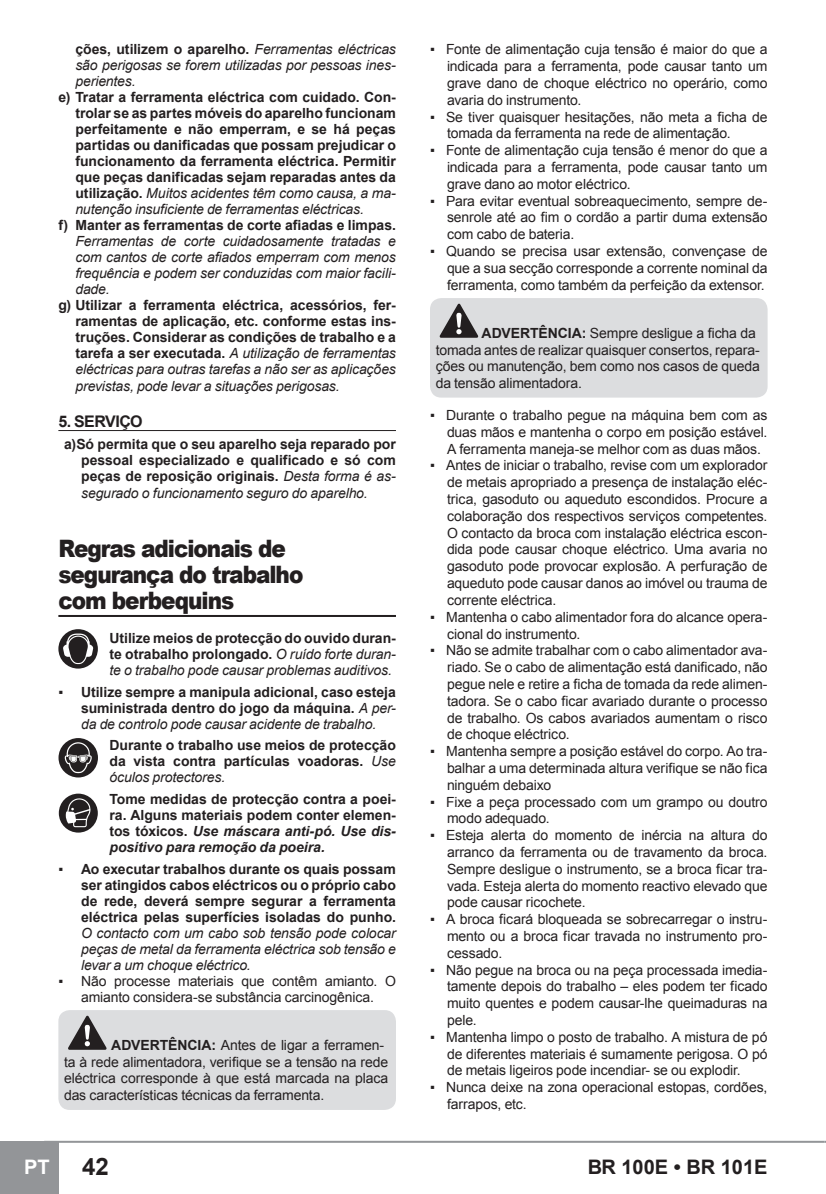
<style>
.page{position:relative;width:826px;height:1194px;background:#fff}
.page>*{position:absolute;margin:0;border:0;box-sizing:border-box;transform-origin:0 0}
.t1{font:900 24px/26px "Arial";letter-spacing:-.045em;color:#231f20;scale:.9 1}
.t2{font:700 24px "Arial";color:#231f20}
.t3{font:700 20px "Arial";color:#231f20}
.t4{font:700 20px "Arial";color:#fff}
.title-underline{font:700 16px "Arial";letter-spacing:-.035em;color:#231f20}
.bullets{font:14px/16.8px "Arial";letter-spacing:-.01em;color:#231f20;text-align:justify}
.bullets-letter{font:700 14px/16.2px "Arial";color:#231f20;text-align:justify}
.bullets-2{font:700 14px/16px "Arial";letter-spacing:-.005em;color:#231f20;text-align:justify}
.bullets-letter-2{font:italic 14px/16px "Arial";letter-spacing:-.01em;color:#231f20;text-align:justify}
.s1{font-weight:700;font-style:normal}
.s2{font-weight:400;font-style:italic}
.s3{font-weight:400}
.s4{font-style:italic}
.s5{font-weight:700}
</style>
<div class="page">
<div style="left:0;top:1141px;width:58px;height:53px;background:#939598"></div>
<hr style="left:44px;top:1141px;width:780px;height:2px;background:#939598">
<hr style="left:58px;top:430px;width:338px;height:1px;background:#231f20">
<hr style="left:58px;top:615px;width:338px;height:2px;background:#231f20">
<svg style="left:58px;top:629px;width:40px;height:40px"></svg>
<svg style="left:63px;top:633px;width:30px;height:31px"></svg>
<div style="left:58px;top:738px;width:40px;height:39px;background:#231f20;border-radius:50%"></div>
<svg style="left:65px;top:742px;width:27px;height:31px"></svg>
<div style="left:59px;top:794px;width:39px;height:39px;background:#231f20;border-radius:50%"></div>
<svg style="left:66px;top:798px;width:25px;height:29px"></svg>
<div style="left:58px;top:1010px;width:338px;height:100px;background:#dcdddf;border-radius:11px"></div>
<svg style="left:68px;top:1016px;width:38px;height:34px"></svg>
<div style="left:430px;top:298px;width:337px;height:100px;background:#dcdddf;border-radius:11px"></div>
<svg style="left:439px;top:304px;width:39px;height:34px"></svg>
<p class="bullets-letter-2" style="left:75px;top:42px;width:322px"><span class="s1">ções, utilizem o aparelho.</span> Ferramentas eléctricas são perigosas se forem utilizadas por pessoas ines&shy;perientes.</p>
<p class="bullets-letter" style="left:75px;top:90px;width:322px;text-indent:-17px">e) Tratar a ferramenta eléctrica com cuidado. Con&shy;trolar se as partes móveis do aparelho funcionam perfeitamente e não emperram, e se há peças partidas ou danificadas que possam prejudicar o funcionamento da ferramenta eléctrica. Permitir que peças danificadas sejam reparadas antes da utilização. <span class="s2">Muitos acidentes têm como causa, a ma&shy;nutenção insuficiente de ferramentas eléctricas.</span></p>
<p class="bullets-letter-2" style="left:75px;top:218px;width:322px;text-indent:-17px"><span class="s1">f) Manter as ferramentas de corte afiadas e limpas.<br></span>Ferramentas de corte cuidadosamente tratadas e com cantos de corte afiados emperram com menos frequência e podem ser conduzidas com maior facili&shy;dade.</p>
<p class="bullets-letter" style="left:75px;top:298px;width:322px;text-indent:-17px">g) Utilizar a ferramenta eléctrica, acessórios, fer&shy;ramentas de aplicação, etc. conforme estas ins&shy;truções. Considerar as condições de trabalho e a tarefa a ser executada. <span class="s2">A utilização de ferramentas eléctricas para outras tarefas a não ser as aplicações previstas, pode levar a situações perigosas.</span></p>
<p class="title-underline" style="left:58px;top:411px;width:86px">5. SERVIÇO</p>
<p class="bullets-letter" style="left:81px;top:436px;width:316px;text-indent:-17px">a)Só permita que o seu aparelho seja reparado por pessoal especializado e qualificado e só com peças de reposição originais. <span class="s2">Desta forma é as&shy;segurado o funcionamento seguro do aparelho.</span></p>
<p class="t1" style="left:58px;top:535px;width:274px">Regras adicionais de segurança do trabalho com berbequins</p>
<p class="bullets-2" style="left:109px;top:630px;width:288px">Utilize meios de protecção do ouvido duran&shy;te otrabalho prolongado. <span class="s2">O ruído forte duran&shy;te o trabalho pode causar problemas auditivos.</span></p>
<p class="bullets-2" style="left:81px;top:684px;width:316px;text-indent:-23px"><span class="s3">▪</span> Utilize sempre a manipula adicional, caso esteja suministrada dentro do jogo da máquina. <span class="s2">A per&shy;da de controlo pode causar acidente de trabalho.</span></p>
<p class="bullets-2" style="left:109px;top:738px;width:288px">Durante o trabalho use meios de protecção da vista contra partículas voadoras. <span class="s2">Use óculos protectores.</span></p>
<p class="bullets-2" style="left:109px;top:791px;width:288px">Tome medidas de protecção contra a poei&shy;ra. Alguns materiais podem conter elemen&shy;tos tóxicos. <span class="s4">Use máscara anti-pó. Use dis&shy;positivo para remoção da poeira.</span></p>
<p class="bullets-2" style="left:81px;top:861px;width:316px;text-indent:-23px"><span class="s3">▪</span> Ao executar trabalhos durante os quais possam ser atingidos cabos eléctricos ou o próprio cabo de rede, deverá sempre segurar a ferramenta eléctrica pelas superfícies isoladas do punho.<br><span class="s2">O contacto com um cabo sob tensão pode colocar peças de metal da ferramenta eléctrica sob tensão e levar a um choque eléctrico.</span></p>
<p class="bullets" style="left:58px;top:973px;width:339px;line-height:16px;text-align:center">▪ Não processe materiais que contêm amianto. O amianto considera-se substância carcinogênica.</p>
<p class="bullets" style="left:64px;top:1037px;width:325px;text-align:left;text-indent:47px"><span class="s5">ADVERTÊNCIA:</span> Antes de ligar a ferramen&shy;ta à rede alimentadora, verifique se a tensão na rede eléctrica corresponde à que está marcada na placa das características técnicas da ferramenta.</p>
<p class="bullets" style="left:447px;top:41px;width:322px;text-indent:-17px">▪ Fonte de alimentação cuja tensão é maior do que a indicada para a ferramenta, pode causar tanto um grave dano de choque eléctrico no operário, como avaria do instrumento.</p>
<p class="bullets" style="left:447px;top:108px;width:322px;text-indent:-17px">▪ Se tiver quaisquer hesitações, não meta a ficha de tomada da ferramenta na rede de alimentação.</p>
<p class="bullets" style="left:447px;top:142px;width:322px;text-indent:-17px">▪ Fonte de alimentação cuja tensão é menor do que a indicada para a ferramenta, pode causar tanto um grave dano ao motor eléctrico.</p>
<p class="bullets" style="left:447px;top:192px;width:322px;text-indent:-17px">▪ Para evitar eventual sobreaquecimento, sempre de&shy;senrole até ao fim o cordão a partir duma extensão com cabo de bateria.</p>
<p class="bullets" style="left:447px;top:243px;width:322px;text-indent:-17px">▪ Quando se precisa usar extensão, convençase de que a sua secção corresponde a corrente nominal da ferramenta, como também da perfeição da extensor.</p>
<p class="bullets" style="left:435px;top:325px;width:326px;text-align:left;text-indent:46px"><span class="s5">ADVERTÊNCIA:</span> Sempre desligue a ficha da tomada antes de realizar quaisquer consertos, repara&shy;ções ou manutenção, bem como nos casos de queda da tensão alimentadora.</p>
<p class="bullets" style="left:447px;top:407px;width:322px;text-indent:-17px">▪ Durante o trabalho pegue na máquina bem com as duas mãos e mantenha o corpo em posição estável.<br>A ferramenta maneja-se melhor com as duas mãos.</p>
<p class="bullets" style="left:447px;top:457px;width:322px;text-indent:-17px">▪ Antes de iniciar o trabalho, revise com um explorador de metais apropriado a presença de instalação eléc&shy;trica, gasoduto ou aqueduto escondidos. Procure a colaboração dos respectivos serviços competentes.<br>O contacto da broca com instalação eléctrica escon&shy;dida pode causar choque eléctrico. Uma avaria no gasoduto pode provocar explosão. A perfuração de aqueduto pode causar danos ao imóvel ou trauma de corrente eléctrica.</p>
<p class="bullets" style="left:447px;top:608px;width:322px;text-indent:-17px">▪ Mantenha o cabo alimentador fora do alcance opera&shy;cional do instrumento.</p>
<p class="bullets" style="left:447px;top:642px;width:322px;text-indent:-17px">▪ Não se admite trabalhar com o cabo alimentador ava&shy;riado. Se o cabo de alimentação está danificado, não pegue nele e retire a ficha de tomada da rede alimen&shy;tadora. Se o cabo ficar avariado durante o processo de trabalho. Os cabos avariados aumentam o risco de choque eléctrico.</p>
<p class="bullets" style="left:447px;top:743px;width:322px;text-indent:-17px">▪ Mantenha sempre a posição estável do corpo. Ao tra&shy;balhar a uma determinada altura verifique se não fica ninguém debaixo</p>
<p class="bullets" style="left:447px;top:793px;width:322px;text-indent:-17px">▪ Fixe a peça processado com um grampo ou doutro modo adequado.</p>
<p class="bullets" style="left:447px;top:827px;width:322px;text-indent:-17px">▪ Esteja alerta do momento de inércia na altura do arranco da ferramenta ou de travamento da broca.<br>Sempre desligue o instrumento, se a broca ficar tra&shy;vada. Esteja alerta do momento reactivo elevado que pode causar ricochete.</p>
<p class="bullets" style="left:447px;top:911px;width:322px;text-indent:-17px">▪ A broca ficará bloqueada se sobrecarregar o instru&shy;mento ou a broca ficar travada no instrumento pro&shy;cessado.</p>
<p class="bullets" style="left:447px;top:961px;width:322px;text-indent:-17px">▪ Não pegue na broca ou na peça processada imedia&shy;tamente depois do trabalho – eles podem ter ficado muito quentes e podem causar-lhe queimaduras na pele.</p>
<p class="bullets" style="left:447px;top:1028px;width:322px;text-indent:-17px">▪ Mantenha limpo o posto de trabalho. A mistura de pó de diferentes materiais é sumamente perigosa. O pó de metais ligeiros pode incendiar- se ou explodir.</p>
<p class="bullets" style="left:447px;top:1079px;width:322px;text-indent:-17px">▪ Nunca deixe na zona operacional estopas, cordões, farrapos, etc.</p>
<h2 class="t4" style="left:24px;top:1153px;width:27px">PT</h2>
<h1 class="t2" style="left:82px;top:1151px;width:28px">42</h1>
<h2 class="t3" style="left:587px;top:1153px;width:182px">BR 100E • BR 101E</h2>
</div>
